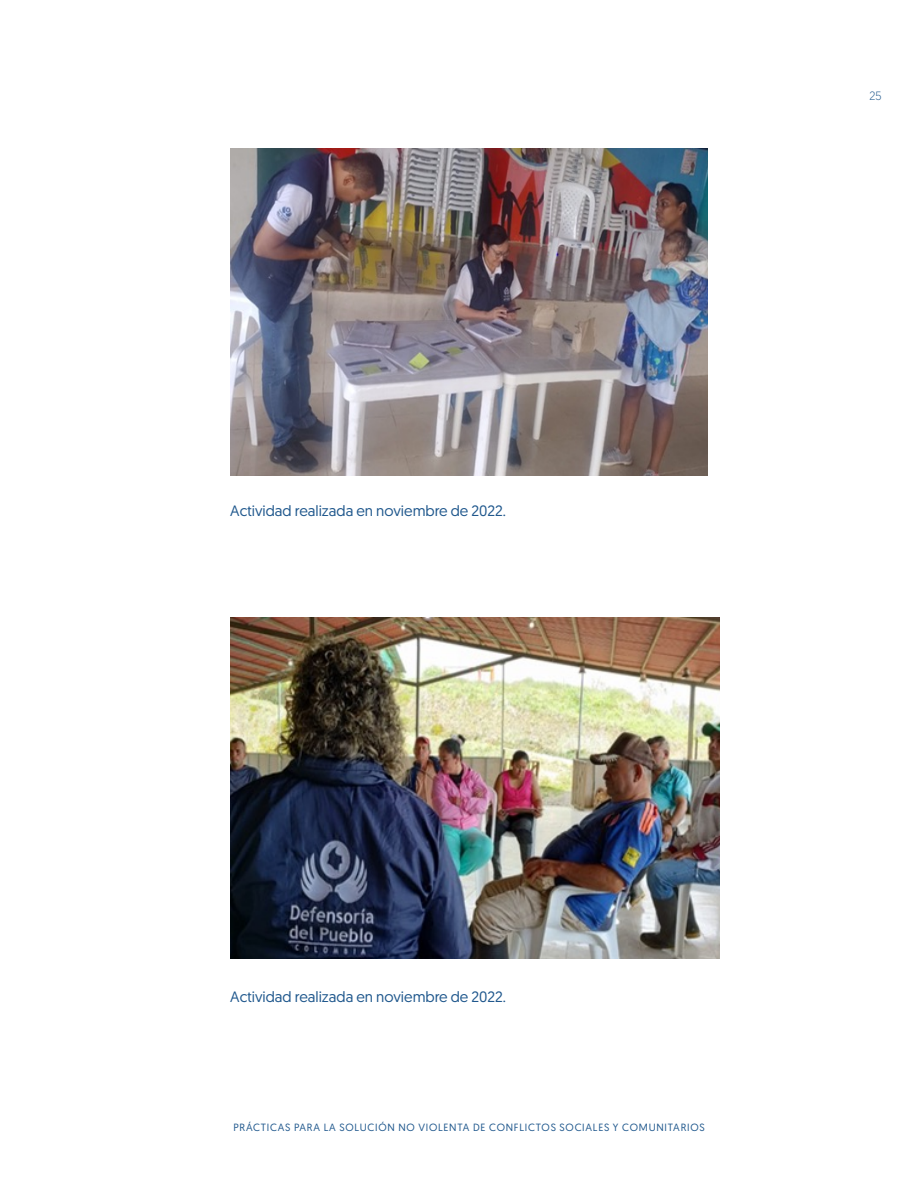
<style>
.page{position:relative;width:918px;height:1188px;background:#fff}
.page>*{position:absolute;margin:0;border:0;box-sizing:border-box;transform-origin:0 0}
.t1{font:15px "Geomanist";color:#20588d}
.t2{font:300 12px "Geomanist";color:#20588d}
.t3{font:10.5px "Geomanist";letter-spacing:.07em;color:#20588d}
</style>
<div class="page">
<img style="left:230px;top:149px;width:478px;height:327px">
<img style="left:230px;top:617px;width:489px;height:342px">
<p class="t1" style="left:230px;top:501px;width:277px">Actividad realizada en noviembre de 2022.</p>
<p class="t2" style="left:869px;top:88px;width:14px">25</p>
<p class="t1" style="left:230px;top:987px;width:277px">Actividad realizada en noviembre de 2022.</p>
<p class="t3" style="left:234px;top:1120px;width:473px">PRÁCTICAS PARA LA SOLUCIÓN NO VIOLENTA DE CONFLICTOS SOCIALES Y COMUNITARIOS</p>
</div>
